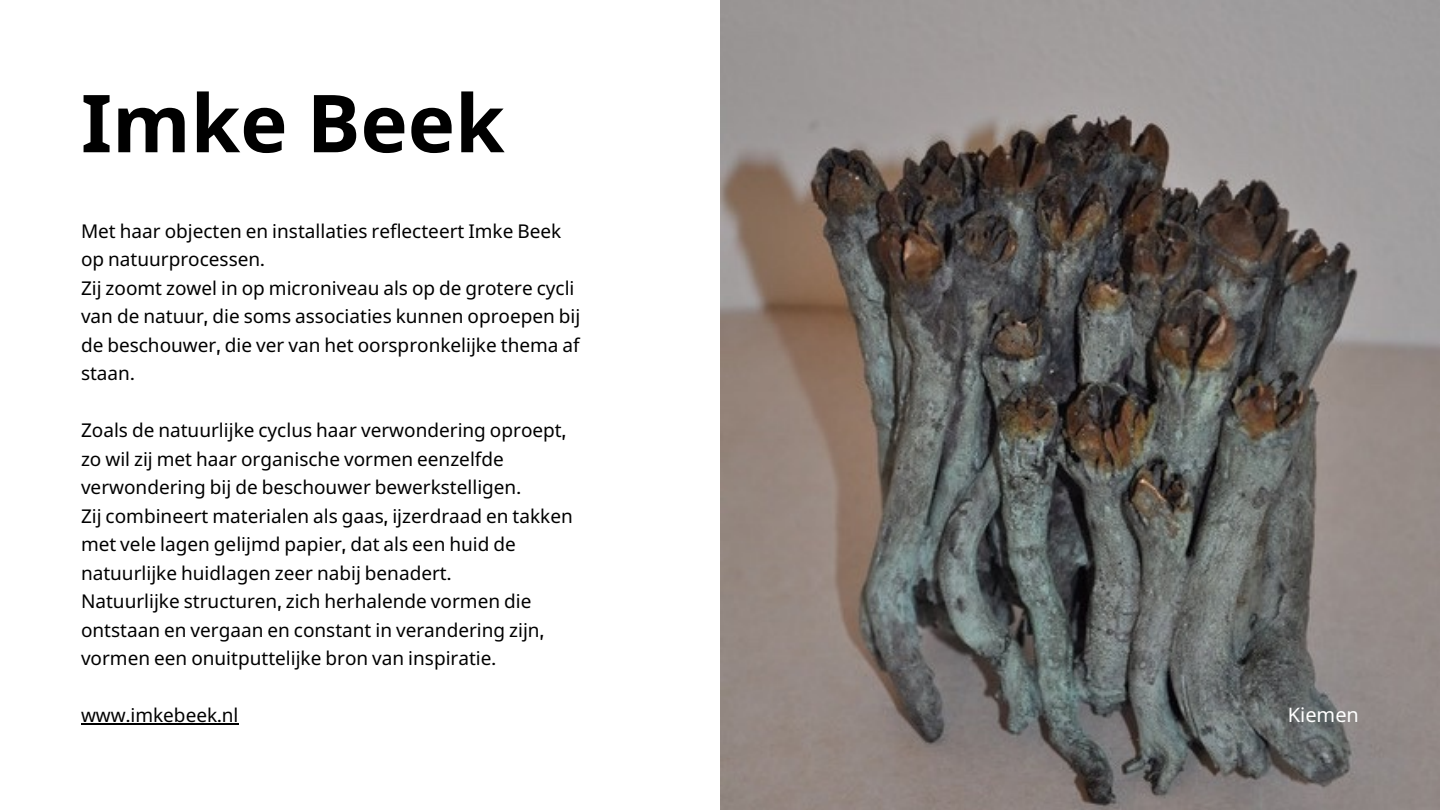
<style>
.page{position:relative;width:1440px;height:810px;background:#fff}
.page>*{position:absolute;margin:0;border:0;box-sizing:border-box;transform-origin:0 0}
.t1{font:700 80px "Noto Sans";color:#000}
.t2{font:20px "Noto Sans";color:#fff}
.t3{font:19px/28.5px "Noto Sans";color:#000}
.s1{font-family:"OS Antidott"}
</style>
<div class="page">
<img style="left:720px;top:0;width:720px;height:810px">
<hr style="left:81px;top:724px;width:158px;height:1px;background:#000">
<h1 class="t1" style="left:81px;top:67px;width:425px">Imke Beek</h1>
<p class="t3" style="left:81px;top:216px;width:501px">Met haar objecten en installaties reflecteert Imke Beek op natuurprocessen<span class="s1">.<br></span>Zij zoomt zowel in op microniveau als op de grotere cycli van de natuur<span class="s1">,</span> die soms associaties kunnen oproepen bij de beschouwer<span class="s1">,</span> die ver van het oorspronkelijke thema af staan<span class="s1">.</span></p>
<p class="t3" style="left:81px;top:415px;width:493px">Zoals de natuurlijke cyclus haar verwondering oproept<span class="s1">, </span>zo wil zij met haar organische vormen eenzelfde verwondering bij de beschouwer bewerkstelligen<span class="s1">.<br></span>Zij combineert materialen als gaas<span class="s1">,</span> ijzerdraad en takken met vele lagen gelijmd papier<span class="s1">,</span> dat als een huid de natuurlijke huidlagen zeer nabij benadert<span class="s1">.<br></span>Natuurlijke structuren<span class="s1">,</span> zich herhalende vormen die ontstaan en vergaan en constant in verandering zijn<span class="s1">, </span>vormen een onuitputtelijke bron van inspiratie<span class="s1">.</span></p>
<p class="t3" style="left:81px;top:700px;width:159px">www<span class="s1">.</span>imkebeek<span class="s1">.</span>nl</p>
<p class="t2" style="left:1288px;top:701px;width:73px">Kiemen</p>
</div>
